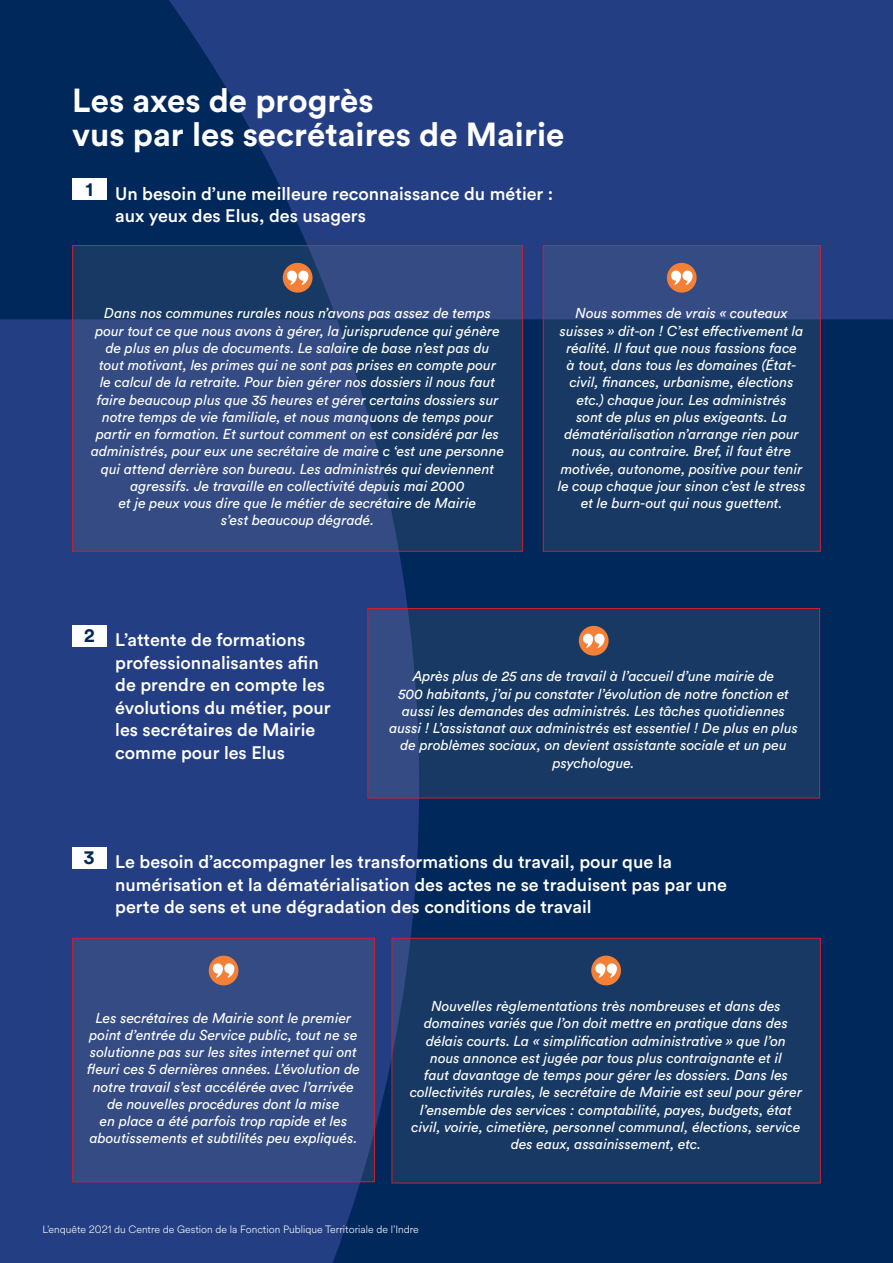
<style>
.page{position:relative;width:893px;height:1263px;background:#00285b}
.page>*{position:absolute;margin:0;border:0;box-sizing:border-box;transform-origin:0 0}
.t1{font:700 33px/34.5px "Circular Std";color:#fff}
.t2{font:500 18px/22.5px "Circular Std";color:#fff}
.t3{font:italic 14.25px/17.2px "Circular Std";color:#fff;text-align:center}
.t4{font:300 10.5px "Circular Spotify Text";color:#fff}
</style>
<div class="page">
<div style="left:0;top:319px;width:419px;height:944px;background:#233e82"></div>
<svg style="left:72px;top:0;width:820px;height:319px;fill:#233e82"></svg>
<svg style="left:892px;top:0;width:1px;height:320px"></svg>
<div style="left:72px;top:179px;width:34px;height:21px;background:#fff"></div>
<div style="left:72px;top:625px;width:34px;height:21px;background:#fff"></div>
<div style="left:72px;top:847px;width:34px;height:21px;background:#fff"></div>
<svg style="left:74px;top:247px;width:447px;height:303px;background:#294476"></svg>
<div style="left:283px;top:263px;width:30px;height:30px;background:#f48038;border-radius:50%"></div>
<svg style="left:286px;top:270px;width:22px;height:15px"></svg>
<div style="left:72px;top:245px;width:451px;height:307px;border:1px solid #ce202c"></div>
<svg style="left:545px;top:247px;width:274px;height:303px;background:#1e3d6a"></svg>
<div style="left:667px;top:263px;width:30px;height:30px;background:#f48038;border-radius:50%"></div>
<svg style="left:671px;top:270px;width:22px;height:15px"></svg>
<div style="left:543px;top:245px;width:278px;height:307px;border:1px solid #ce202c"></div>
<svg style="left:369px;top:610px;width:449px;height:186px;background:#1a3a66"></svg>
<div style="left:579px;top:626px;width:30px;height:30px;background:#f48038;border-radius:50%"></div>
<svg style="left:582px;top:633px;width:22px;height:15px"></svg>
<div style="left:367px;top:608px;width:453px;height:190px;border:1px solid #ce202c"></div>
<div style="left:392px;top:938px;width:428px;height:245px;background:#183963"></div>
<div style="left:591px;top:956px;width:30px;height:29px;background:#f48038;border-radius:50%"></div>
<svg style="left:595px;top:963px;width:22px;height:15px"></svg>
<div style="left:392px;top:938px;width:429px;height:245px;border:1px solid #ce202c"></div>
<div style="left:73px;top:938px;width:302px;height:244px;background:#344b83"></div>
<div style="left:209px;top:956px;width:29px;height:29px;background:#f48038;border-radius:50%"></div>
<svg style="left:212px;top:963px;width:22px;height:15px"></svg>
<div style="left:72px;top:938px;width:303px;height:244px;border:1px solid #ce202c"></div>
<h1 class="t1" style="left:72px;top:82px;width:494px">Les axes de progrès<br>vus par les secrétaires de Mairie</h1>
<p class="t2" style="left:115px;top:182px;width:440px;text-indent:-30px"><sup>1</sup> Un besoin d’une meilleure reconnaissance du métier : aux yeux des Elus, des usagers</p>
<p class="t3" style="left:91px;top:305px;width:415px">Dans nos communes rurales nous n’avons pas assez de temps pour tout ce que nous avons à gérer, la jurisprudence qui génère de plus en plus de documents. Le salaire de base n’est pas du<br>tout motivant, les primes qui ne sont pas prises en compte pour<br>le calcul de la retraite. Pour bien gérer nos dossiers il nous faut faire beaucoup plus que 35 heures et gérer certains dossiers sur notre temps de vie familiale, et nous manquons de temps pour partir en formation. Et surtout comment on est considéré par les administrés, pour eux une secrétaire de maire c ‘est une personne qui attend derrière son bureau. Les administrés qui deviennent agressifs. Je travaille en collectivité depuis mai 2000<br>et je peux vous dire que le métier de secrétaire de Mairie<br>s’est beaucoup dégradé.</p>
<p class="t3" style="left:558px;top:305px;width:249px">Nous sommes de vrais « couteaux suisses » dit-on ! C’est effectivement la réalité. Il faut que nous fassions face<br>à tout, dans tous les domaines (État&shy;civil, finances, urbanisme, élections etc.) chaque jour. Les administrés<br>sont de plus en plus exigeants. La dématérialisation n’arrange rien pour nous, au contraire. Bref, il faut être motivée, autonome, positive pour tenir le coup chaque jour sinon c’est le stress et le burn-out qui nous guettent.</p>
<p class="t2" style="left:115px;top:628px;width:217px;text-indent:-31px"><sup>2</sup> L’attente de formations professionnalisantes afin de prendre en compte les évolutions du métier, pour les secrétaires de Mairie comme pour les Elus</p>
<p class="t3" style="left:389px;top:668px;width:410px">Après plus de 25 ans de travail à l’accueil d’une mairie de<br>500 habitants, j’ai pu constater l’évolution de notre fonction et aussi les demandes des administrés. Les tâches quotidiennes aussi ! L’assistanat aux administrés est essentiel ! De plus en plus de problèmes sociaux, on devient assistante sociale et un peu psychologue.</p>
<p class="t2" style="left:115px;top:850px;width:613px;text-indent:-31px"><sup>3</sup> Le besoin d’accompagner les transformations du travail, pour que la numérisation et la dématérialisation des actes ne se traduisent pas par une perte de sens et une dégradation des conditions de travail</p>
<p class="t3" style="left:87px;top:1009px;width:274px">Les secrétaires de Mairie sont le premier point d’entrée du Service public, tout ne se solutionne pas sur les sites internet qui ont fleuri ces 5 dernières années. L’évolution de notre travail s’est accélérée avec l’arrivée de nouvelles procédures dont la mise<br>en place a été parfois trop rapide et les aboutissements et subtilités peu expliqués.</p>
<p class="t3" style="left:410px;top:997px;width:394px">Nouvelles règlementations très nombreuses et dans des domaines variés que l’on doit mettre en pratique dans des délais courts. La « simplification administrative » que l’on nous annonce est jugée par tous plus contraignante et il<br>faut davantage de temps pour gérer les dossiers. Dans les collectivités rurales, le secrétaire de Mairie est seul pour gérer l’ensemble des services : comptabilité, payes, budgets, état civil, voirie, cimetière, personnel communal, élections, service des eaux, assainissement, etc.</p>
<p class="t4" style="left:43px;top:1222px;width:378px">L’enquête 2021 du Centre de Gestion de la Fonction Publique Territoriale de l’Indre</p>
</div>
